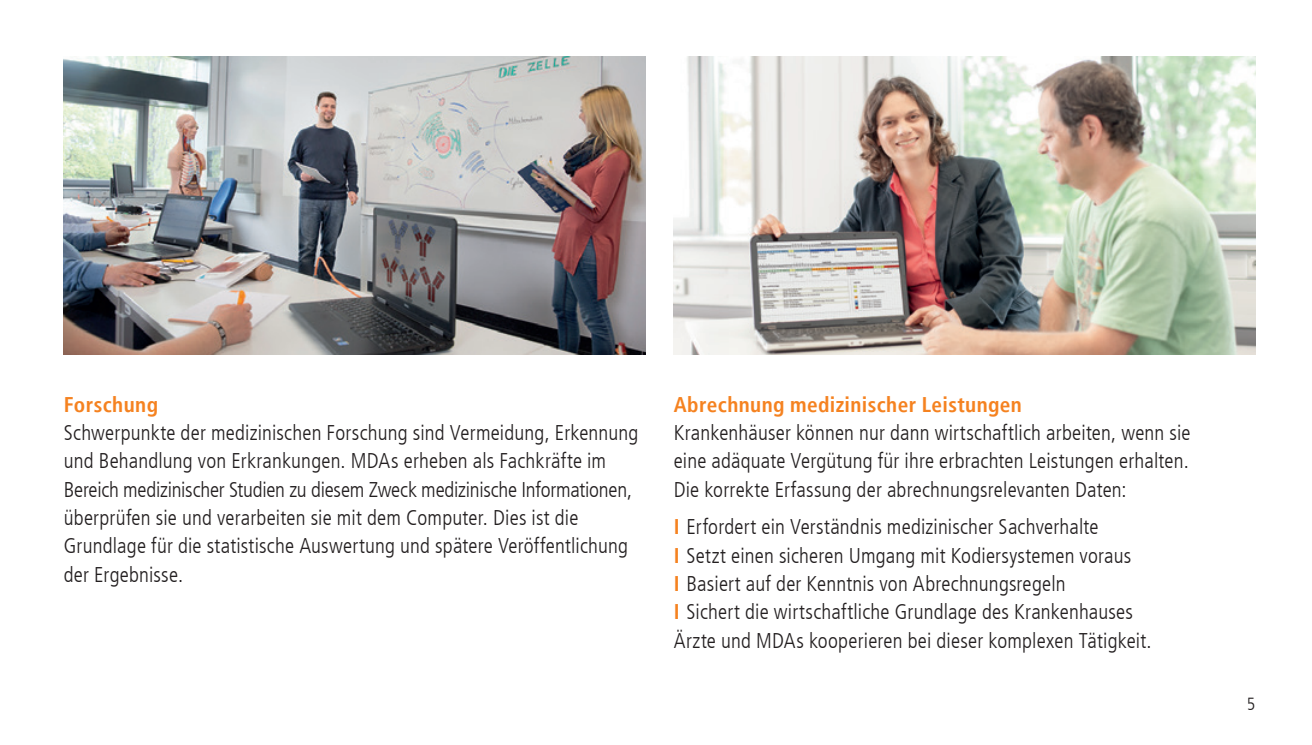
<style>
.page{position:relative;width:1312px;height:745px;background:#fff}
.page>*{position:absolute;margin:0;border:0;box-sizing:border-box;transform-origin:0 0}
.t1{font:300 condensed 21.25px/28.2px "Frutiger LT";letter-spacing:.01em;color:#231f20}
.t2{font:700 condensed 21.25px "Frutiger LT";letter-spacing:.015em;color:#f58220}
.t3{font:300 condensed 17.5px "Frutiger LT";color:#231f20}
.s1{font-weight:700;color:#f58220}
</style>
<div class="page">
<img style="left:64px;top:57px;width:581px;height:297px">
<img style="left:673px;top:57px;width:581px;height:297px">
<p class="t2" style="left:64px;top:391px;width:96px">Forschung</p>
<p class="t1" style="left:64px;top:418px;width:576px">Schwerpunkte der medizinischen Forschung sind Vermeidung, Erkennung und Behandlung von Erkrankungen. MDAs erheben als Fachkräfte im Bereich medizinischer Studien zu diesem Zweck medizinische Informationen, überprüfen sie und verarbeiten sie mit dem Computer. Dies ist die Grundlage für die statistische Auswertung und spätere Veröffentlichung der Ergebnisse.</p>
<p class="t2" style="left:673px;top:391px;width:350px">Abrechnung medizinischer Leistungen</p>
<p class="t1" style="left:673px;top:418px;width:518px;text-align:justify">Krankenhäuser können nur dann wirtschaftlich arbeiten, wenn sie eine adäquate Vergütung für ihre erbrachten Leistungen erhalten.<br>Die korrekte Erfassung der abrechnungsrelevanten Daten:</p>
<p class="t1" style="left:673px;top:512px;width:479px"><span class="s1">I</span> Erfordert ein Verständnis medizinischer Sachverhalte<br><span class="s1">I</span> Setzt einen sicheren Umgang mit Kodiersystemen voraus<br><span class="s1">I</span> Basiert auf der Kenntnis von Abrechnungsregeln<br><span class="s1">I</span> Sichert die wirtschaftliche Grundlage des Krankenhauses Ärzte und MDAs kooperieren bei dieser komplexen Tätigkeit.</p>
<p class="t3" style="left:1246px;top:693px;width:10px">5</p>
</div>
